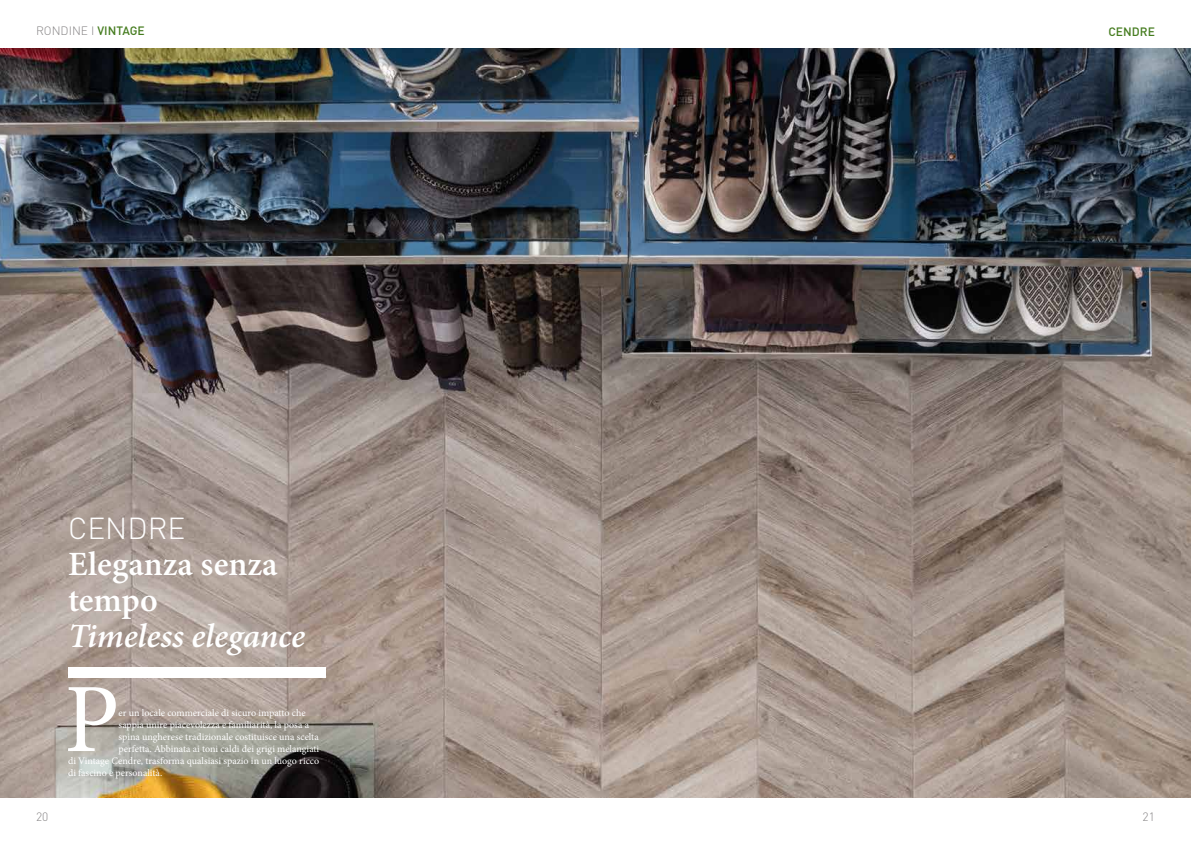
<style>
.page{position:relative;width:1191px;height:842px;background:#fff}
.page>*{position:absolute;margin:0;border:0;box-sizing:border-box;transform-origin:0 0}
.t1{font:600 34px/36px "Minion Pro";color:#fff}
.t2{font:italic 600 34px "Minion Pro";letter-spacing:-.005em;color:#fff}
.t3{font:300 30px "DIN";color:#fff}
.t4{font:300 12px "DIN";color:#878586}
.t5{font:500 12px "DIN";color:#457c1f}
.t6{font:10px "Minion Pro";color:#fff}
.s1{font-weight:500;color:#457c1f}
</style>
<div class="page">
<img style="left:0;top:49px;width:1191px;height:748px">
<div style="left:68px;top:667px;width:257px;height:10px;background:#fff"></div>
<svg style="left:68px;top:687px;width:48px;height:64px"></svg>
<p class="t4" style="left:36px;top:24px;width:110px">RONDINE I <span class="s1">VINTAGE</span></p>
<h2 class="t3" style="left:68px;top:511px;width:119px">CENDRE</h2>
<h1 class="t1" style="left:68px;top:549px;width:211px">Eleganza senza tempo</h1>
<h1 class="t2" style="left:68px;top:623px;width:239px">Timeless elegance</h1>
<p class="t6" style="left:119px;top:708px;width:188px">er un locale commerciale di sicuro impatto che</p>
<p class="t6" style="left:119px;top:720px;width:192px">sappia unire piacevolezza e familiarità, la posa a</p>
<p class="t6" style="left:119px;top:732px;width:202px">spina ungherese tradizionale costituisce una scelta</p>
<p class="t6" style="left:119px;top:744px;width:202px">perfetta. Abbinata ai toni caldi dei grigi melangiati</p>
<p class="t6" style="left:68px;top:756px;width:253px">di Vintage Cendre, trasforma qualsiasi spazio in un luogo ricco</p>
<p class="t6" style="left:68px;top:768px;width:96px">di fascino e personalità.</p>
<p class="t5" style="left:1108px;top:24px;width:48px">CENDRE</p>
<p class="t4" style="left:36px;top:810px;width:14px">20</p>
<p class="t4" style="left:1142px;top:810px;width:14px">21</p>
</div>
